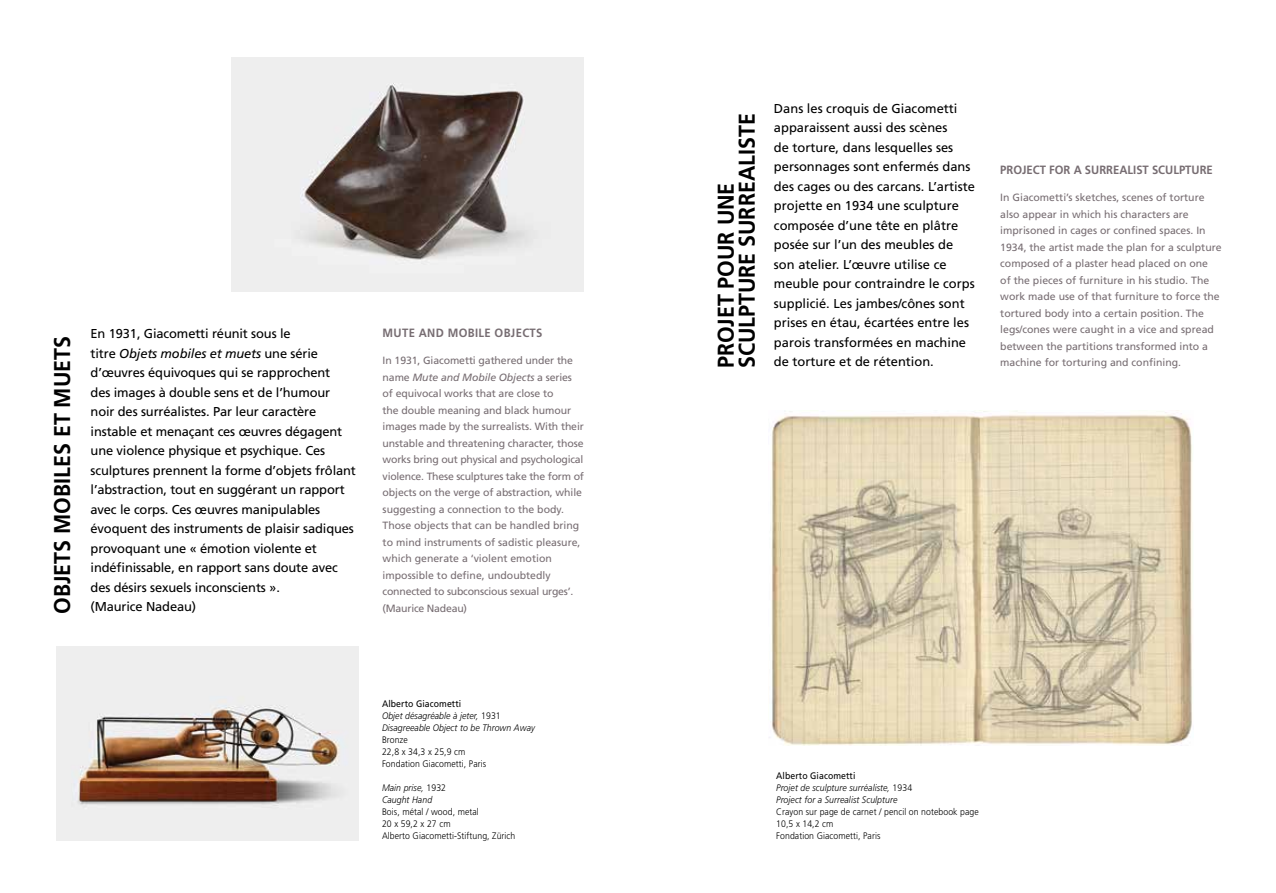
<style>
.page{position:relative;width:1276px;height:893px;background:#fff}
.page>*{position:absolute;margin:0;border:0;box-sizing:border-box;transform-origin:0 0}
.t1{font:700 22.8px/21px "Frutiger";color:#000;scale:.94 1}
.t2{font:12.9px/19.5px "Frutiger";letter-spacing:-.01em;color:#000}
.t3{font:700 12px "Frutiger";color:#776d72;scale:.94 1}
.t4{font:700 12px "Frutiger";letter-spacing:.03em;color:#776d72;scale:.94 1}
.t5{font:10.5px/16.5px "Frutiger";color:#776d72}
.t6{font:300 9.45px/12px "Frutiger";letter-spacing:.01em;color:#000;scale:.92 1}
.t7{font:italic 300 9.45px/12px "Frutiger";letter-spacing:.01em;color:#000;scale:.92 1}
.s1{font-style:italic}
.s2{font-weight:400;font-style:normal}
.s3{font-style:normal}
</style>
<div class="page">
<img style="left:56px;top:646px;width:303px;height:195px">
<img style="left:232px;top:58px;width:352px;height:233px">
<img style="left:769px;top:410px;width:424px;height:335px">
<h1 class="t1" style="left:52px;top:614px;width:294px;rotate:-90deg">OBJETS MOBILES ET M UETS</h1>
<p class="t2" style="left:91px;top:324px;width:267px">En 1931, Giacometti réunit sous le<br>titre <span class="s1">Objets mobiles et muets</span> une série d’œuvres équivoques qui se rapprochent<br>des images à double sens et de l’humour noir des surréalistes. Par leur caractère instable et menaçant ces œuvres dégagent une violence physique et psychique. Ces sculptures prennent la forme d’objets frôlant l’abstraction, tout en suggérant un rapport avec le corps. Ces œuvres manipulables évoquent des instruments de plaisir sadiques provoquant une « émotion violente et indéfinissable, en rapport sans doute avec des désirs sexuels inconscients ».<br>(Maurice Nadeau)</p>
<p class="t4" style="left:383px;top:326px;width:170px">M UTE AND MOBILE OBJECTS</p>
<p class="t5" style="left:383px;top:352px;width:203px">In 1931, Giacometti gathered under the name <span class="s1">Mute and Mobile Objects</span> a series of equivocal works that are close to<br>the double meaning and black humour images made by the surrealists. With their unstable and threatening character, those works bring out physical and psychological violence. These sculptures take the form of objects on the verge of abstraction, while suggesting a connection to the body.<br>Those objects that can be handled bring to mind instruments of sadistic pleasure, which generate a ‘violent emotion impossible to define, undoubtedly connected to subconscious sexual urges’. (Maurice Nadeau)</p>
<p class="t7" style="left:382px;top:698px;width:168px"><span class="s2">Alberto Giacometti<br></span>Objet désagréable à jeter, <span class="s3">1931<br></span>Disagreeable Object to be Thrown Away</p>
<p class="t6" style="left:382px;top:734px;width:115px">Bronze<br>22,8 x 34,3 x 25,9 cm<br>Fondation Giacometti, Paris</p>
<p class="t7" style="left:382px;top:782px;width:71px">Main prise, <span class="s3">1932<br></span>Caught Hand</p>
<p class="t6" style="left:382px;top:806px;width:146px">Bois, métal / wood, metal<br>20 x 59,2 x 27 cm<br>Alberto Giacometti-Stiftung, Zürich</p>
<h1 class="t1" style="left:715px;top:368px;width:273px;rotate:-90deg">PROJET POUR UNE<br>SCULPTURE SURREALISTE</h1>
<p class="t2" style="left:774px;top:98px;width:202px">Dans les croquis de Giacometti apparaissent aussi des scènes<br>de torture, dans lesquelles ses personnages sont enfermés dans des cages ou des carcans. L’artiste projette en 1934 une sculpture composée d’une tête en plâtre posée sur l’un des meubles de son atelier. L’œuvre utilise ce meuble pour contraindre le corps supplicié. Les jambes/cônes sont prises en étau, écartées entre les parois transformées en machine de torture et de rétention.</p>
<p class="t3" style="left:1000px;top:163px;width:228px">PROJECT FOR A SURREALIST SCULPTURE</p>
<p class="t5" style="left:1000px;top:189px;width:223px">In Giacometti’s sketches, scenes of torture also appear in which his characters are imprisoned in cages or confined spaces. In 1934, the artist made the plan for a sculpture composed of a plaster head placed on one<br>of the pieces of furniture in his studio. The work made use of that furniture to force the tortured body into a certain position. The legs/cones were caught in a vice and spread between the partitions transformed into a machine for torturing and confining.</p>
<p class="t7" style="left:776px;top:769px;width:149px"><span class="s2">Alberto Giacometti<br></span>Projet de sculpture surréaliste, <span class="s3">1934<br></span>Project for a Surrealist Sculpture</p>
<p class="t6" style="left:776px;top:805px;width:222px">Crayon sur page de carnet / pencil on notebook page<br>10,5 x 14,2 cm<br>Fondation Giacometti, Paris</p>
</div>
